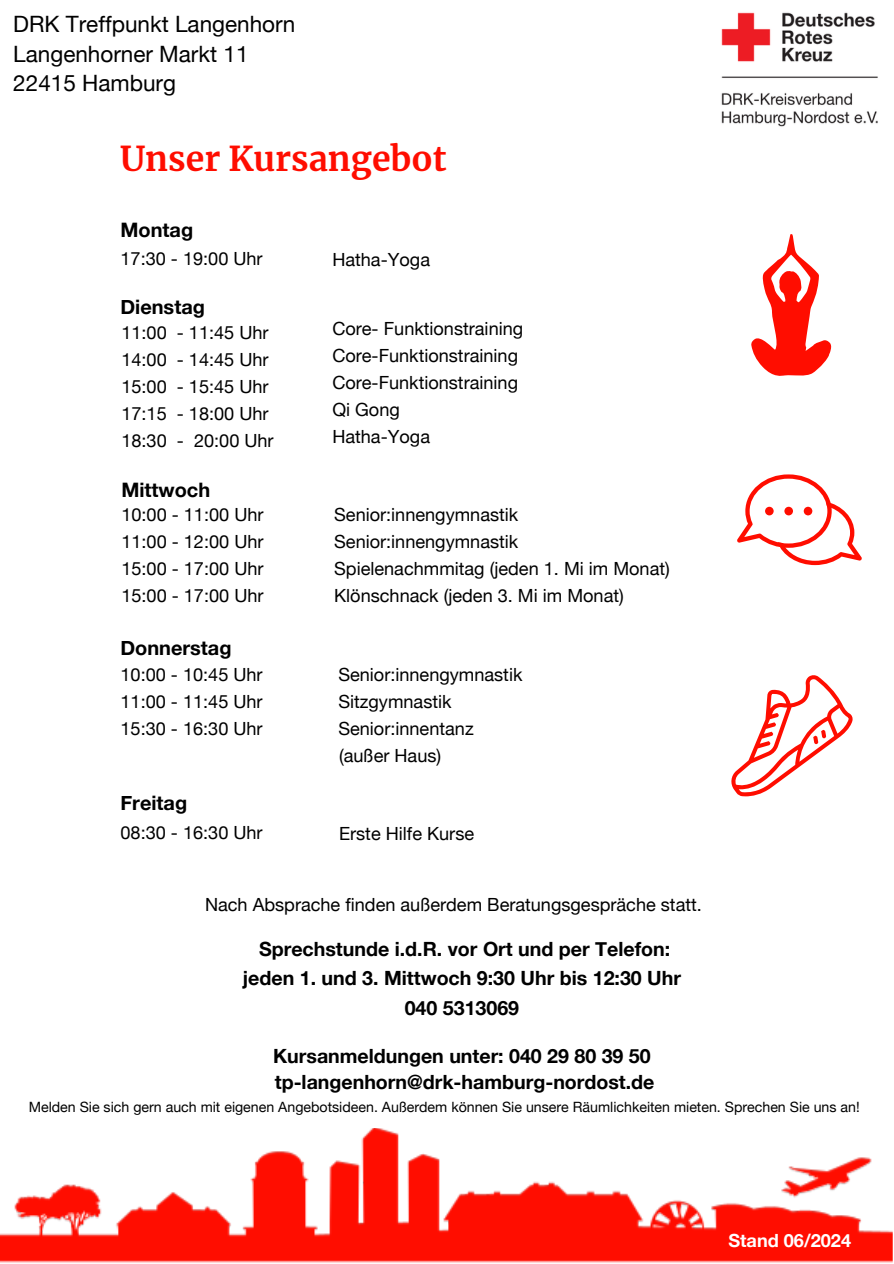
<style>
.page{position:relative;width:894px;height:1264px;background:#fff}
.page>*{position:absolute;margin:0;border:0;box-sizing:border-box;transform-origin:0 0}
.t1{font:700 33.9px "Merriweather";color:#ff0d00}
.t2{font:22.5px/29.2px "Helvetica Neue";color:#000}
.t3{font:700 19.95px "Helvetica Neue";color:#000}
.t4{font:700 19.65px/29.2px "Helvetica Neue";color:#000}
.t5{font:18.15px/27px "Helvetica Neue";color:#000}
.t6{font:700 18.15px "Helvetica Neue";color:#fff}
.t7{font:14.25px "Helvetica Neue";color:#000}
</style>
<div class="page">
<img style="left:0;top:1128px;width:892px;height:135px">
<svg style="left:751px;top:234px;width:80px;height:142px"></svg>
<svg style="left:737px;top:474px;width:125px;height:91px"></svg>
<svg style="left:764px;top:507px;width:9px;height:8px"></svg>
<div style="left:784px;top:507px;width:8px;height:8px;background:#ff0d00;border-radius:50%"></div>
<div style="left:803px;top:507px;width:9px;height:8px;background:#ff0d00;border-radius:50%"></div>
<svg style="left:731px;top:675px;width:121px;height:121px"></svg>
<img style="left:721px;top:12px;width:157px;height:115px">
<h3 class="t2" style="left:13px;top:9px;width:283px">DRK Treffpunkt Langenhorn<br>Langenhorner Markt 11<br>22415 Hamburg</h3>
<h4 class="t1" style="left:120px;top:138px;width:328px">Unser Kursangebot</h4>
<h4 class="t3" style="left:120px;top:218px;width:74px">Montag</h4>
<h4 class="t5" style="left:120px;top:244px;width:144px">17:30 - 19:00 Uhr</h4>
<h4 class="t3" style="left:120px;top:294px;width:86px">Dienstag</h4>
<p class="t5" style="left:121px;top:319px;width:154px">11:00 - 11:45 Uhr<br>14:00 - 14:45 Uhr<br>15:00 - 15:45 Uhr<br>17:15 - 18:00 Uhr<br>18:30 - 20:00 Uhr</p>
<h3 class="t3" style="left:121px;top:478px;width:90px">Mittwoch</h3>
<p class="t5" style="left:332px;top:245px;width:99px">Hatha-Yoga</p>
<h3 class="t5" style="left:332px;top:315px;width:192px">Core- Funktionstraining<br>Core-Funktionstraining<br>Core-Funktionstraining<br>Qi Gong<br>Hatha-Yoga</h3>
<h3 class="t5" style="left:121px;top:500px;width:144px">10:00 - 11:00 Uhr</h3>
<h3 class="t5" style="left:334px;top:500px;width:185px">Senior:innengymnastik</h3>
<h3 class="t5" style="left:121px;top:527px;width:144px">11:00 - 12:00 Uhr</h3>
<h3 class="t5" style="left:334px;top:527px;width:185px">Senior:innengymnastik</h3>
<h3 class="t5" style="left:121px;top:554px;width:144px">15:00 - 17:00 Uhr</h3>
<h3 class="t5" style="left:334px;top:554px;width:337px">Spielenachmmitag (jeden 1. Mi im Monat)</h3>
<h3 class="t5" style="left:121px;top:581px;width:144px">15:00 - 17:00 Uhr</h3>
<h3 class="t5" style="left:334px;top:581px;width:291px">Klönschnack (jeden 3. Mi im Monat)</h3>
<h4 class="t3" style="left:120px;top:635px;width:112px">Donnerstag</h4>
<h4 class="t5" style="left:120px;top:660px;width:144px">10:00 - 10:45 Uhr</h4>
<h4 class="t5" style="left:338px;top:660px;width:185px">Senior:innengymnastik</h4>
<h4 class="t5" style="left:120px;top:687px;width:144px">11:00 - 11:45 Uhr</h4>
<h4 class="t5" style="left:338px;top:687px;width:115px">Sitzgymnastik</h4>
<h4 class="t5" style="left:120px;top:714px;width:144px">15:30 - 16:30 Uhr</h4>
<h4 class="t5" style="left:338px;top:714px;width:137px">Senior:innentanz</h4>
<h3 class="t5" style="left:339px;top:741px;width:104px">(außer Haus)</h3>
<h4 class="t3" style="left:120px;top:791px;width:68px">Freitag</h4>
<p class="t5" style="left:120px;top:819px;width:144px">08:30 - 16:30 Uhr</p>
<h4 class="t5" style="left:339px;top:820px;width:136px">Erste Hilfe Kurse</h4>
<p class="t5" style="left:205px;top:891px;width:498px">Nach Absprache finden außerdem Beratungsgespräche statt.</p>
<h4 class="t4" style="left:243px;top:933px;width:439px;text-align:center">Sprechstunde i.d.R. vor Ort und per Telefon: jeden 1. und 3. Mittwoch 9:30 Uhr bis 12:30 Uhr<br>040 5313069</h4>
<h3 class="t4" style="left:273px;top:1042px;width:383px;line-height:25.8px">Kursanmeldungen unter: 040 29 80 39 50 tp-langenhorn@drk-hamburg-nordost.de</h3>
<h4 class="t7" style="left:29px;top:1098px;width:832px">Melden Sie sich gern auch mit eigenen Angebotsideen. Außerdem können Sie unsere Räumlichkeiten mieten. Sprechen Sie uns an!</h4>
<h3 class="t6" style="left:728px;top:1228px;width:124px">Stand 06/2024</h3>
</div>
